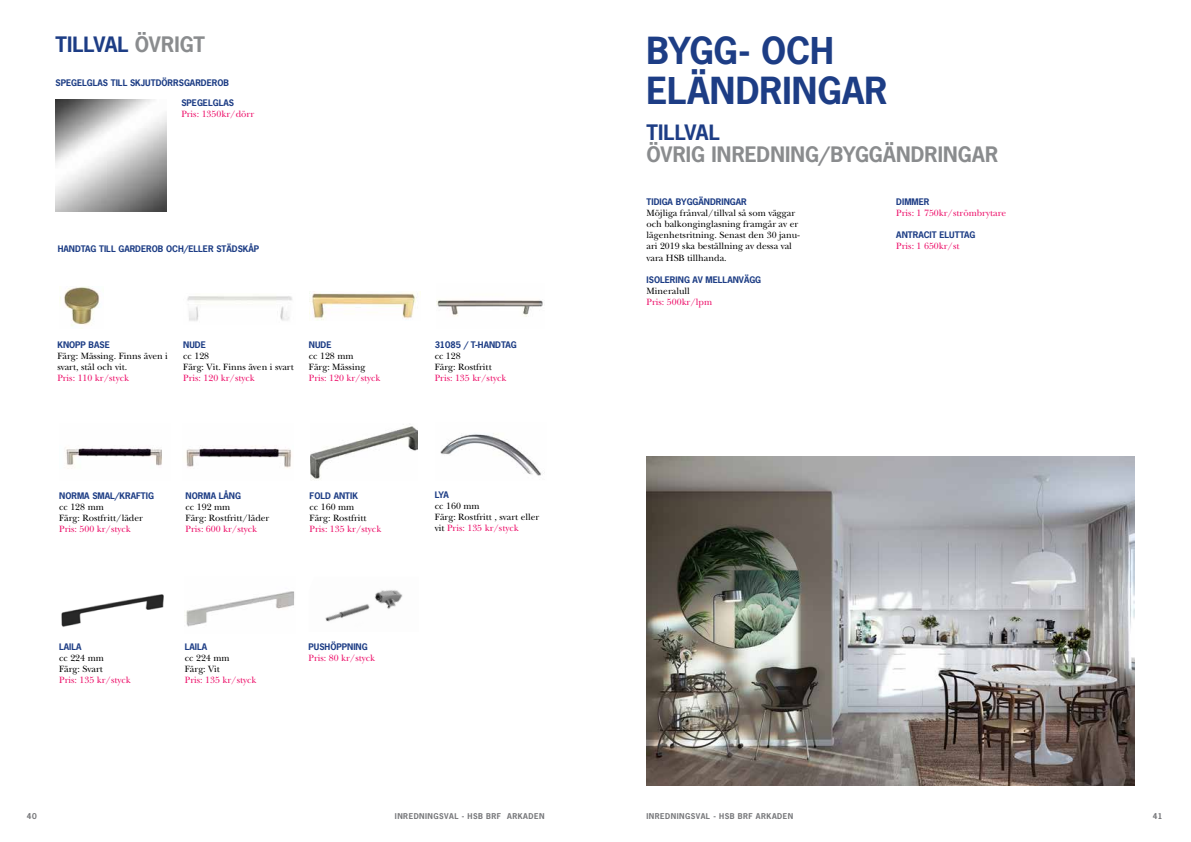
<style>
.page{position:relative;width:1191px;height:842px;background:#fff}
.page>*{position:absolute;margin:0;border:0;box-sizing:border-box;transform-origin:0 0}
.t1{font:700 35px/40px "News Gothic";color:#1d3d85}
.t2{font:700 20px "News Gothic";letter-spacing:.005em;color:#8a8c8e}
.t3{font:700 20px "News Gothic";color:#1d3d85}
.t4{font:9.5px/11px "New Baskerville Std";color:#000}
.t5{font:9.5px "New Baskerville Std";color:#ed0f69}
.t6{font:700 8.5px "News Gothic";color:#1d3d85}
.t7{font:700 7.5px "News Gothic";letter-spacing:.06em;color:#77787b}
.s1{color:#8a8c8e}
.s2{color:#ed0f69}
</style>
<div class="page">
<img style="left:55px;top:100px;width:112px;height:111px">
<img style="left:646px;top:456px;width:488px;height:329px">
<img style="left:436px;top:300px;width:107px;height:17px">
<img style="left:187px;top:296px;width:105px;height:25px">
<img style="left:60px;top:287px;width:40px;height:39px">
<img style="left:309px;top:292px;width:108px;height:29px">
<img style="left:65px;top:447px;width:97px;height:22px">
<img style="left:61px;top:594px;width:103px;height:33px">
<img style="left:185px;top:591px;width:110px;height:36px">
<img style="left:440px;top:433px;width:105px;height:43px">
<img style="left:311px;top:424px;width:106px;height:56px">
<img style="left:186px;top:446px;width:106px;height:22px">
<img style="left:325px;top:590px;width:78px;height:32px">
<h2 class="t3" style="left:55px;top:32px;width:151px">TILLVAL <span class="s1">ÖVRIGT</span></h2>
<p class="t6" style="left:55px;top:77px;width:175px">SPEGELGLAS TILL SKJUTDÖRRSGARDEROB</p>
<p class="t6" style="left:181px;top:98px;width:54px">SPEGELGLAS</p>
<p class="t5" style="left:181px;top:109px;width:74px">Pris: 1350kr/dörr</p>
<p class="t6" style="left:58px;top:243px;width:203px">HANDTAG TILL GARDEROB OCH/ELLER STÄDSKÅP</p>
<p class="t6" style="left:57px;top:339px;width:54px">KNOPP BASE</p>
<p class="t4" style="left:57px;top:350px;width:112px">Färg: Mässing. Finns även i svart, stål och vit.</p>
<p class="t5" style="left:57px;top:372px;width:73px">Pris: 110 kr/styck</p>
<p class="t6" style="left:183px;top:339px;width:24px">NUDE</p>
<p class="t4" style="left:183px;top:350px;width:112px">cc 128<br>Färg: Vit. Finns även i svart</p>
<p class="t5" style="left:183px;top:372px;width:73px">Pris: 120 kr/styck</p>
<p class="t6" style="left:309px;top:339px;width:24px">NUDE</p>
<p class="t4" style="left:309px;top:350px;width:58px">cc 128 mm<br>Färg: Mässing</p>
<p class="t5" style="left:309px;top:372px;width:73px">Pris: 120 kr/styck</p>
<p class="t6" style="left:59px;top:490px;width:96px">NORMA SMAL/KRAFTIG</p>
<p class="t4" style="left:59px;top:501px;width:85px">cc 128 mm<br>Färg: Rostfritt/läder</p>
<p class="t5" style="left:59px;top:523px;width:73px">Pris: 500 kr/styck</p>
<p class="t6" style="left:186px;top:490px;width:57px">NORMA LÅNG</p>
<p class="t4" style="left:186px;top:501px;width:85px">cc 192 mm<br>Färg: Rostfritt/läder</p>
<p class="t5" style="left:186px;top:523px;width:73px">Pris: 600 kr/styck</p>
<p class="t6" style="left:310px;top:490px;width:50px">FOLD ANTIK</p>
<p class="t4" style="left:310px;top:501px;width:59px">cc 160 mm<br>Färg: Rostfritt</p>
<p class="t5" style="left:310px;top:523px;width:73px">Pris: 135 kr/styck</p>
<p class="t6" style="left:59px;top:641px;width:24px">LAILA</p>
<p class="t4" style="left:59px;top:652px;width:46px">cc 224 mm<br>Färg: Svart</p>
<p class="t5" style="left:59px;top:674px;width:73px">Pris: 135 kr/styck</p>
<p class="t6" style="left:185px;top:641px;width:24px">LAILA</p>
<p class="t4" style="left:185px;top:652px;width:46px">cc 224 mm<br>Färg: Vit</p>
<p class="t5" style="left:185px;top:674px;width:73px">Pris: 135 kr/styck</p>
<p class="t6" style="left:308px;top:641px;width:61px">PUSHÖPPNING</p>
<p class="t5" style="left:308px;top:652px;width:68px">Pris: 80 kr/styck</p>
<p class="t6" style="left:435px;top:339px;width:84px">31085 / T-HANDTAG</p>
<p class="t4" style="left:435px;top:350px;width:59px">cc 128<br>Färg: Rostfritt</p>
<p class="t5" style="left:435px;top:372px;width:73px">Pris: 135 kr/styck</p>
<p class="t6" style="left:435px;top:489px;width:15px">LYA</p>
<p class="t4" style="left:435px;top:501px;width:106px">cc 160 mm<br>Färg: Rostfritt , svart eller vit <span class="s2">Pris: 135 kr/styck</span></p>
<h1 class="t1" style="left:646px;top:30px;width:243px">BYGG- OCH<br>ELÄNDRINGAR</h1>
<h2 class="t3" style="left:646px;top:119px;width:75px">TILLVAL</h2>
<h2 class="t2" style="left:646px;top:141px;width:353px">ÖVRIG INREDNING/BYGGÄNDRINGAR</h2>
<p class="t6" style="left:646px;top:197px;width:102px">TIDIGA BYGGÄNDRINGAR</p>
<p class="t4" style="left:646px;top:208px;width:155px">Möjliga frånval/tillval så som väggar och balkonginglasning framgår av er lägenhetsritning. Senast den 30 janu&shy;ari 2019 ska beställning av dessa val vara HSB tillhanda.</p>
<p class="t6" style="left:646px;top:274px;width:116px">ISOLERING AV MELLANVÄGG</p>
<p class="t4" style="left:646px;top:285px;width:45px">Mineralull</p>
<p class="t5" style="left:646px;top:296px;width:67px">Pris: 500kr/lpm</p>
<p class="t6" style="left:896px;top:197px;width:35px">DIMMER</p>
<p class="t5" style="left:896px;top:208px;width:112px">Pris: 1 750kr/strömbrytare</p>
<p class="t6" style="left:896px;top:230px;width:80px">ANTRACIT ELUTTAG</p>
<p class="t5" style="left:896px;top:241px;width:65px">Pris: 1 650kr/st</p>
<p class="t7" style="left:27px;top:812px;width:11px">40</p>
<p class="t7" style="left:395px;top:812px;width:151px">INREDNINGSVAL - HSB BRF ARKADEN</p>
<p class="t7" style="left:646px;top:812px;width:148px">INREDNINGSVAL - HSB BRF ARKADEN</p>
<p class="t7" style="left:1152px;top:812px;width:11px">41</p>
</div>
